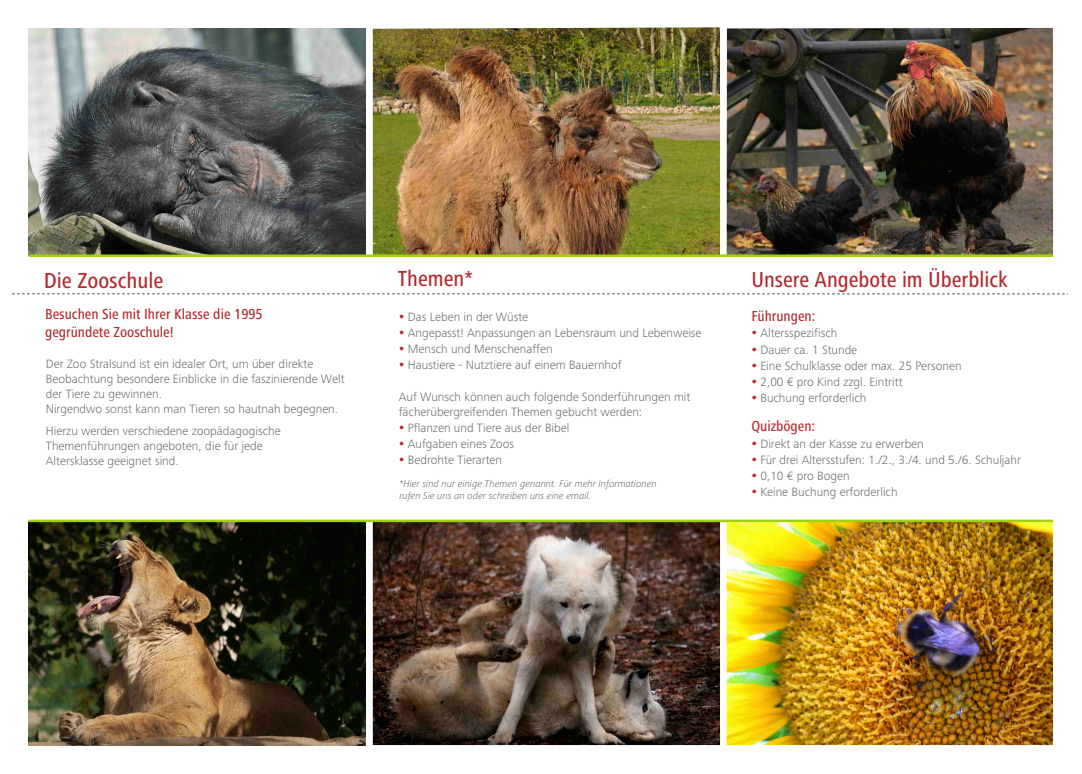
<style>
.page{position:relative;width:1082px;height:774px;background:#fff}
.page>*{position:absolute;margin:0;border:0;box-sizing:border-box;transform-origin:0 0}
.t1{font:22.5px "Frutiger Next Pro";color:#b3292e}
.t2{font:15px/17.8px "Frutiger Next Pro";color:#b3292e}
.t3{font:300 12.5px/16.2px "Frutiger Next Pro";color:#6b7070}
.t4{font:italic 300 10px/11.6px "Frutiger Next Pro";color:#6b7070}
</style>
<div class="page">
<img style="left:727px;top:28px;width:326px;height:226px">
<img style="left:29px;top:29px;width:336px;height:225px">
<svg style="left:12px;top:293px;width:1056px;height:1px"></svg>
<img style="left:373px;top:27px;width:347px;height:227px">
<img style="left:29px;top:522px;width:336px;height:223px">
<img style="left:373px;top:522px;width:347px;height:223px">
<img style="left:727px;top:522px;width:326px;height:223px">
<hr style="left:29px;top:254px;width:1024px;height:3px;background:#a1d117">
<hr style="left:28px;top:519px;width:1025px;height:3px;background:#a1d117">
<h1 class="t1" style="left:44px;top:272px;width:121px">Die Zooschule</h1>
<h1 class="t1" style="left:398px;top:270px;width:77px">Themen*</h1>
<p class="t2" style="left:45px;top:307px;width:219px">Besuchen Sie mit Ihrer Klasse die 1995 gegründete Zooschule!</p>
<p class="t3" style="left:408px;top:310px;width:295px">Das Leben in der Wüste<br>Angepasst! Anpassungen an Lebensraum und Lebenweise Mensch und Menschenaffen<br>Haustiere - Nutztiere auf einem Bauernhof</p>
<p class="t3" style="left:399px;top:390px;width:293px;line-height:15px">Auf Wunsch können auch folgende Sonderführungen mit fächerübergreifenden Themen gebucht werden:</p>
<p class="t3" style="left:408px;top:421px;width:163px">Pflanzen und Tiere aus der Bibel<br>Aufgaben eines Zoos<br>Bedrohte Tierarten</p>
<p class="t3" style="left:46px;top:358px;width:300px;line-height:15px">Der Zoo Stralsund ist ein idealer Ort, um über direkte Beobachtung besondere Einblicke in die faszinierende Welt der Tiere zu gewinnen.<br>Nirgendwo sonst kann man Tieren so hautnah begegnen.</p>
<p class="t3" style="left:46px;top:424px;width:236px;line-height:15px">Hierzu werden verschiedene zoopädagogische<br>Themenführungen angeboten, die für jede<br>Altersklasse geeignet sind.</p>
<p class="t4" style="left:399px;top:479px;width:259px">*Hier sind nur einige Themen genannt. Für mehr Informationen rufen Sie uns an oder schreiben uns eine email.</p>
<h1 class="t1" style="left:751px;top:271px;width:258px">Unsere Angebote im Überblick</h1>
<p class="t2" style="left:751px;top:309px;width:66px">Führungen:</p>
<p class="t3" style="left:760px;top:326px;width:203px">Altersspezifisch<br>Dauer ca. 1 Stunde<br>Eine Schulklasse oder max. 25 Personen<br>2,00 € pro Kind zzgl. Eintritt<br>Buchung erforderlich</p>
<p class="t3" style="left:760px;top:437px;width:262px">Direkt an der Kasse zu erwerben<br>Für drei Altersstufen: 1./2., 3./4. und 5./6. Schuljahr<br>0,10 € pro Bogen<br>Keine Buchung erforderlich</p>
<p class="t2" style="left:751px;top:419px;width:65px">Quizbögen:</p>
</div>
